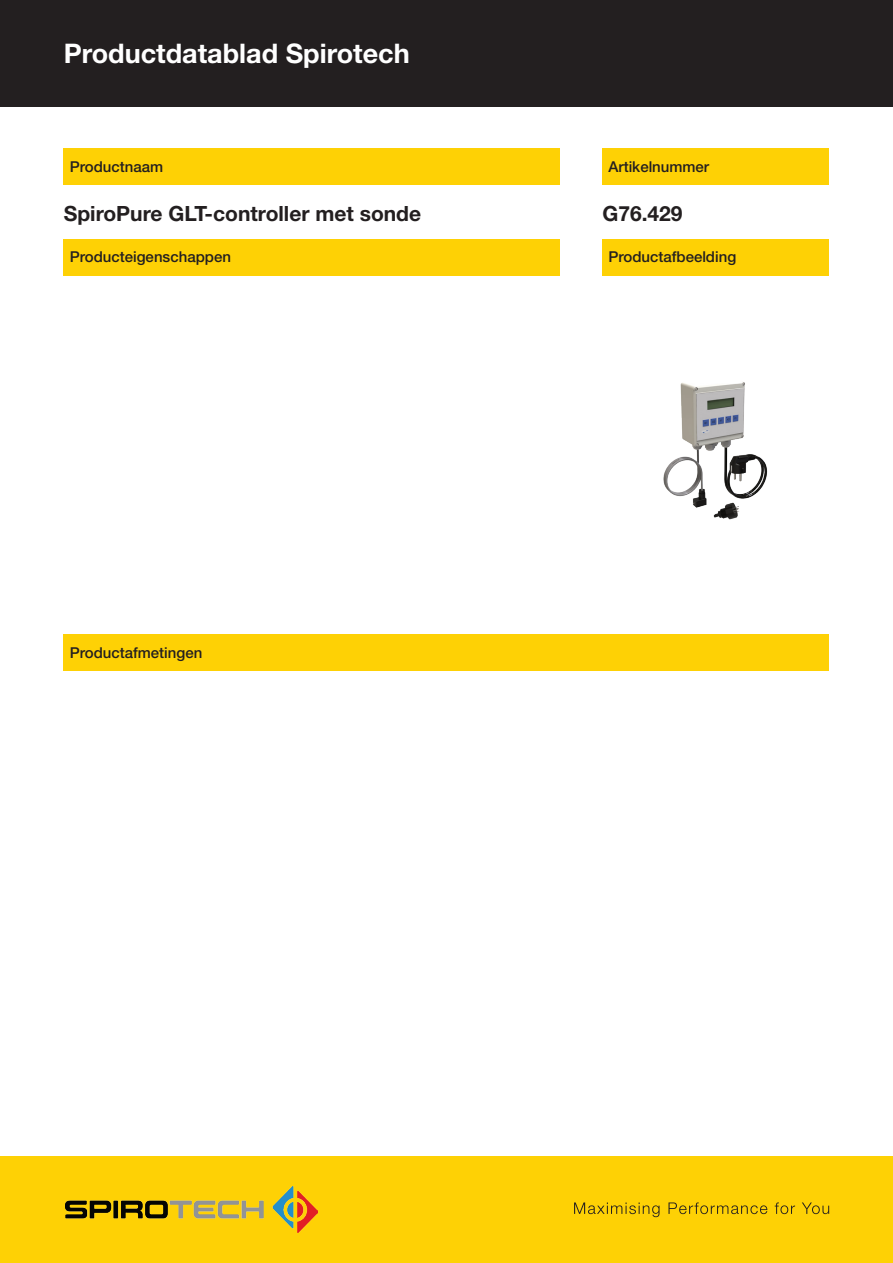
<style>
.page{position:relative;width:893px;height:1263px;background:#fff}
.page>*{position:absolute;margin:0;border:0;box-sizing:border-box;transform-origin:0 0}
.t1{font:700 27px "Helvetica Neue LT Pro";color:#fff}
.t2{font:700 21px "Helvetica Neue LT Pro";color:#231f20}
.t3{font:500 15px "Helvetica Neue LT Pro";color:#231f20}
</style>
<div class="page">
<div style="left:0;top:1157px;width:893px;height:106px;background:#fed105"></div>
<svg style="left:574px;top:1202px;width:255px;height:15px"></svg>
<img style="left:65px;top:1187px;width:252px;height:46px">
<div style="left:0;top:0;width:893px;height:106px;background:#231f20"></div>
<div style="left:64px;top:635px;width:765px;height:36px;background:#fed105"></div>
<img style="left:663px;top:382px;width:105px;height:138px">
<div style="left:602px;top:239px;width:227px;height:36px;background:#fed105"></div>
<div style="left:64px;top:239px;width:496px;height:36px;background:#fed105"></div>
<div style="left:602px;top:149px;width:227px;height:36px;background:#fed105"></div>
<div style="left:64px;top:149px;width:496px;height:36px;background:#fed105"></div>
<h1 class="t1" style="left:64px;top:36px;width:348px">Productdatablad Spirotech</h1>
<p class="t3" style="left:70px;top:158px;width:95px">Productnaam</p>
<h2 class="t2" style="left:64px;top:200px;width:359px">SpiroPure GLT-controller met sonde</h2>
<p class="t3" style="left:608px;top:158px;width:102px">Artikelnummer</p>
<h2 class="t2" style="left:602px;top:200px;width:82px">G76.429</h2>
<p class="t3" style="left:70px;top:248px;width:163px">Producteigenschappen</p>
<p class="t3" style="left:608px;top:248px;width:129px">Productafbeelding</p>
<p class="t3" style="left:70px;top:644px;width:134px">Productafmetingen</p>
</div>
